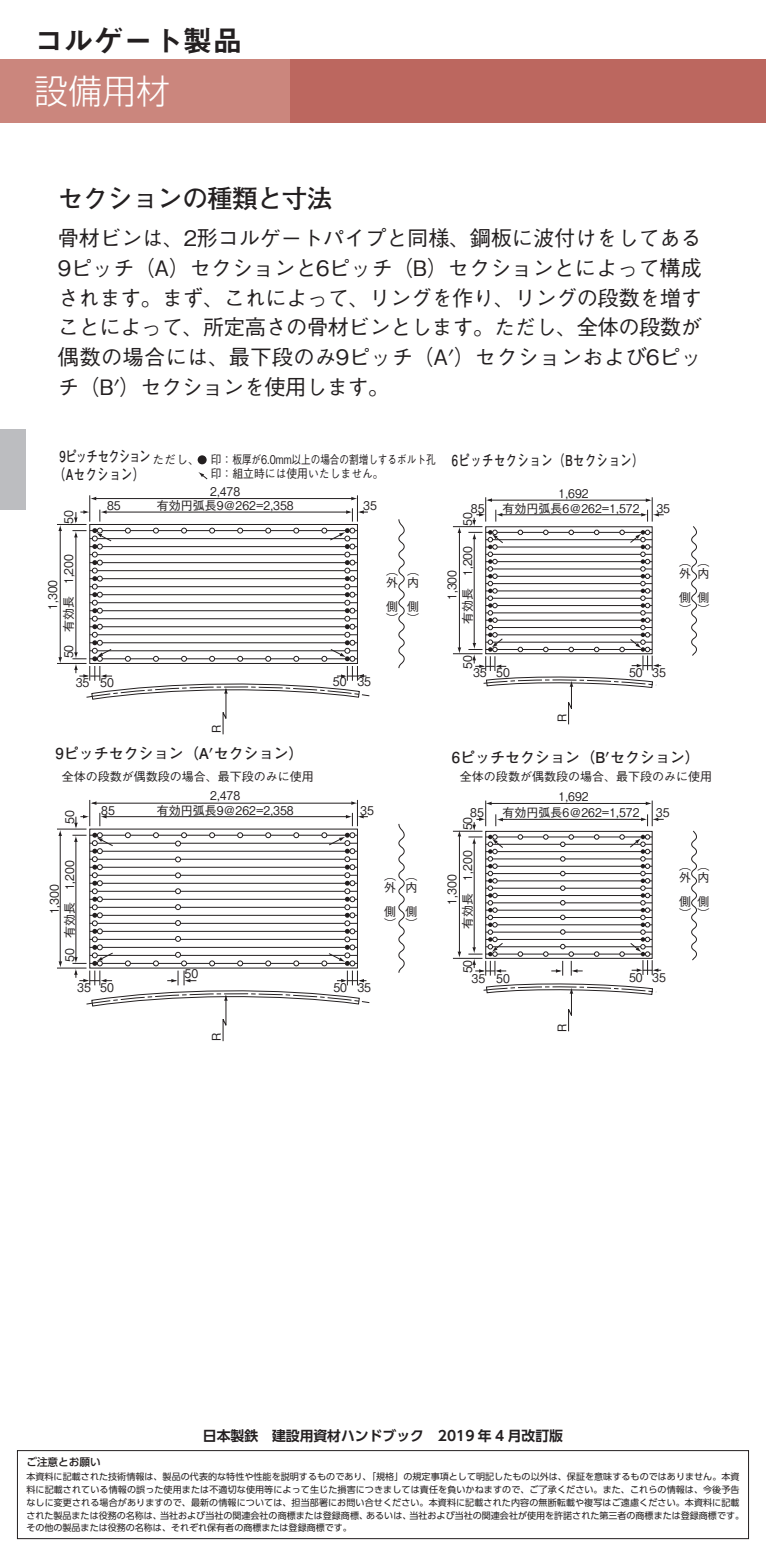
<style>
.page{position:relative;width:766px;height:1548px;background:#fff}
.page>*{position:absolute;margin:0;border:0;box-sizing:border-box;transform-origin:0 0}
.t1{font:300 33.9px "Shin Go Pr 5";color:#fff}
.t2{font:29.7px "Midashi Go Pr 5 MB31";color:#231f20}
.t3{font:700 25.5px "Futo Go B101 Pr 5";letter-spacing:-.025em;color:#231f20}
.t4{font:500 21.3px/29.7px "Gothic BBB Pr 5";letter-spacing:-.005em;color:#231f20;text-align:justify}
.t5{font:700 15px "Futo Go B101 Pr 5";color:#231f20}
.t6{font:700 15px/18px "Futo Go B101 Pr 5";color:#231f20;text-align:center;scale:.75 1}
.t7{font:700 15px "Futo Go B101 Pr 5";letter-spacing:.05em;color:#231f20;scale:.75 1}
.t8{font:700 13.8px "UD Shin Go Pr 6 De";color:#231f20}
.t9{font:500 12px/12px "Gothic BBB Pr 5";color:#231f20}
.t10{font:500 12px/15.6px "Gothic BBB Pr 5";color:#231f20;text-align:center;scale:.9 1}
.t11{font:500 10.5px "UD Shin Go Pr 6";color:#231f20}
.t12{font:9px/12.9px "UD Shin Go Pr 6";letter-spacing:.005em;color:#231f20}
</style>
<div class="page">
<div style="left:289px;top:60px;width:476px;height:63px;background:#bc675f"></div>
<div style="left:0;top:60px;width:289px;height:63px;background:#cb867d"></div>
<div style="left:0;top:429px;width:26px;height:81px;background:#bcbdc0"></div>
<svg style="left:398px;top:519px;width:7px;height:150px"></svg>
<div style="left:197px;top:455px;width:9px;height:9px;background:#231f20;border-radius:50%"></div>
<svg style="left:198px;top:472px;width:10px;height:8px"></svg>
<svg style="left:57px;top:495px;width:313px;height:240px"></svg>
<svg style="left:691px;top:526px;width:6px;height:130px"></svg>
<svg style="left:453px;top:497px;width:210px;height:228px"></svg>
<svg style="left:398px;top:823px;width:7px;height:150px"></svg>
<svg style="left:57px;top:800px;width:313px;height:242px"></svg>
<div style="left:485px;top:831px;width:167px;height:128px;border:1px solid #231f20"></div>
<hr style="left:485px;top:953px;width:167px;height:1px;background:#231f20">
<hr style="left:485px;top:946px;width:167px;height:1px;background:#231f20">
<hr style="left:485px;top:939px;width:167px;height:1px;background:#231f20">
<hr style="left:485px;top:931px;width:167px;height:1px;background:#231f20">
<hr style="left:485px;top:924px;width:167px;height:1px;background:#231f20">
<hr style="left:485px;top:917px;width:167px;height:1px;background:#231f20">
<hr style="left:485px;top:909px;width:167px;height:2px;background:#231f20">
<hr style="left:485px;top:902px;width:167px;height:1px;background:#231f20">
<hr style="left:485px;top:895px;width:167px;height:1px;background:#231f20">
<hr style="left:485px;top:888px;width:167px;height:1px;background:#231f20">
<hr style="left:485px;top:880px;width:167px;height:1px;background:#231f20">
<hr style="left:485px;top:873px;width:167px;height:1px;background:#231f20">
<hr style="left:485px;top:866px;width:167px;height:1px;background:#231f20">
<hr style="left:485px;top:858px;width:167px;height:1px;background:#231f20">
<hr style="left:485px;top:851px;width:167px;height:1px;background:#231f20">
<hr style="left:485px;top:844px;width:167px;height:1px;background:#231f20">
<hr style="left:485px;top:836px;width:167px;height:1px;background:#231f20">
<svg style="left:560px;top:929px;width:5px;height:6px"></svg>
<svg style="left:560px;top:915px;width:5px;height:5px"></svg>
<svg style="left:560px;top:900px;width:5px;height:5px"></svg>
<svg style="left:560px;top:885px;width:5px;height:6px"></svg>
<svg style="left:560px;top:871px;width:5px;height:5px"></svg>
<svg style="left:560px;top:856px;width:5px;height:5px"></svg>
<svg style="left:517px;top:834px;width:6px;height:6px"></svg>
<svg style="left:543px;top:834px;width:5px;height:6px"></svg>
<svg style="left:560px;top:834px;width:13px;height:13px"></svg>
<svg style="left:593px;top:834px;width:6px;height:6px"></svg>
<svg style="left:517px;top:951px;width:6px;height:6px"></svg>
<svg style="left:593px;top:951px;width:6px;height:6px"></svg>
<hr style="left:490px;top:803px;width:159px;height:1px;background:#231f20">
<hr style="left:499px;top:819px;width:145px;height:1px;background:#231f20">
<svg style="left:641px;top:800px;width:22px;height:26px"></svg>
<svg style="left:543px;top:944px;width:39px;height:31px"></svg>
<svg style="left:691px;top:830px;width:6px;height:131px"></svg>
<svg style="left:453px;top:800px;width:53px;height:175px"></svg>
<svg style="left:619px;top:834px;width:42px;height:141px"></svg>
<svg style="left:483px;top:983px;width:174px;height:49px"></svg>
<div style="left:17px;top:1450px;width:731px;height:89px;border:1px solid #231f20"></div>
<h2 class="t2" style="left:34px;top:17px;width:210px">コルゲート製品</h2>
<h1 class="t1" style="left:34px;top:64px;width:138px">設備用材</h1>
<h3 class="t3" style="left:58px;top:178px;width:276px">セクションの種類と寸法</h3>
<h3 class="t4" style="left:58px;top:221px;width:645px">骨材ビンは、2形コルゲートパイプと同様、鋼板に波付けをしてある9ピッチ（A）セクションと6ピッチ（B）セクションとによって構成されます。まず、これによって、リングを作り、リングの段数を増すことによって、所定高さの骨材ビンとします。ただし、全体の段数が偶数の場合には、最下段のみ9ピッチ（A′）セクションおよび6ピッチ（B′）セクションを使用します。</h3>
<h3 class="t6" style="left:54px;top:446px;width:131px">9ピッチセクション（Aセクション）</h3>
<h3 class="t9" style="left:152px;top:451px;width:285px;line-height:14.4px;text-align:center">ただし、 印：板厚が6.0mm以上の場合の割増しするボルト孔印：組立時には使用いたしません。</h3>
<h3 class="t10" style="left:210px;top:482px;width:35px">2,478</h3>
<h3 class="t10" style="left:107px;top:497px;width:17px">85</h3>
<h3 class="t9" style="left:157px;top:498px;width:138px">有効円弧長9＠262=2,358</h3>
<h3 class="t10" style="left:363px;top:497px;width:17px">35</h3>
<h3 class="t10" style="left:60px;top:524px;width:17px;rotate:-90deg">50</h3>
<h3 class="t10" style="left:44px;top:632px;width:88px;rotate:-90deg">1,300<br>有効長　1,200</h3>
<h3 class="t10" style="left:60px;top:658px;width:17px;rotate:-90deg">50</h3>
<h3 class="t10" style="left:76px;top:674px;width:44px">35 50</h3>
<h3 class="t10" style="left:333px;top:673px;width:44px">50 35</h3>
<h3 class="t9" style="left:386px;top:564px;width:13px">（外</h3>
<h3 class="t9" style="left:386px;top:600px;width:13px">側）</h3>
<h3 class="t9" style="left:407px;top:564px;width:13px">（内</h3>
<h3 class="t9" style="left:407px;top:600px;width:13px">側）</h3>
<h3 class="t9" style="left:209px;top:733px;width:10px;rotate:-90deg">R</h3>
<h3 class="t5" style="left:55px;top:741px;width:250px">9ピッチセクション（A′セクション）</h3>
<h3 class="t9" style="left:210px;top:766px;width:105px;line-height:19.2px;text-indent:-148px">全体の段数が偶数段の場合、最下段のみに使用<br>2,478</h3>
<h3 class="t10" style="left:101px;top:801px;width:17px">85</h3>
<h3 class="t9" style="left:157px;top:803px;width:138px">有効円弧長9＠262=2,358</h3>
<h3 class="t10" style="left:360px;top:801px;width:17px">35</h3>
<h3 class="t10" style="left:61px;top:823px;width:17px;rotate:-90deg">50</h3>
<h3 class="t10" style="left:45px;top:938px;width:88px;rotate:-90deg">1,300<br>有効長　1,200</h3>
<h3 class="t10" style="left:61px;top:962px;width:17px;rotate:-90deg">50</h3>
<h3 class="t10" style="left:77px;top:979px;width:42px">35 50</h3>
<h3 class="t10" style="left:184px;top:965px;width:17px">50</h3>
<h3 class="t9" style="left:384px;top:868px;width:13px">（外</h3>
<h3 class="t9" style="left:384px;top:904px;width:13px">側）</h3>
<h3 class="t9" style="left:405px;top:868px;width:13px">（内</h3>
<h3 class="t9" style="left:405px;top:904px;width:13px">側）</h3>
<h3 class="t10" style="left:333px;top:978px;width:43px">50 35</h3>
<h3 class="t7" style="left:451px;top:448px;width:257px">6ピッチセクション（Bセクション）</h3>
<h3 class="t10" style="left:558px;top:484px;width:35px">1,692</h3>
<h3 class="t10" style="left:471px;top:499px;width:17px">85</h3>
<h3 class="t9" style="left:502px;top:501px;width:138px">有効円弧長6＠262=1,572</h3>
<h3 class="t10" style="left:656px;top:499px;width:17px">35</h3>
<h3 class="t10" style="left:458px;top:526px;width:17px;rotate:-90deg">50</h3>
<h3 class="t10" style="left:443px;top:624px;width:88px;rotate:-90deg">1,300<br>有効長　1,200</h3>
<h3 class="t9" style="left:679px;top:554px;width:13px">（外</h3>
<h3 class="t9" style="left:679px;top:590px;width:13px">側）</h3>
<h3 class="t9" style="left:697px;top:554px;width:13px">（内</h3>
<h3 class="t9" style="left:697px;top:590px;width:13px">側）</h3>
<h3 class="t10" style="left:458px;top:669px;width:17px;rotate:-90deg">50</h3>
<h3 class="t10" style="left:473px;top:664px;width:42px">35 50</h3>
<h3 class="t10" style="left:629px;top:664px;width:42px">50 35</h3>
<h3 class="t9" style="left:554px;top:722px;width:10px;rotate:-90deg">R</h3>
<h3 class="t5" style="left:451px;top:745px;width:250px">6ピッチセクション（B′セクション）</h3>
<h3 class="t10" style="left:558px;top:788px;width:35px">1,692</h3>
<h3 class="t10" style="left:470px;top:804px;width:17px">85</h3>
<h3 class="t9" style="left:502px;top:805px;width:138px">有効円弧長6＠262=1,572</h3>
<h3 class="t10" style="left:655px;top:804px;width:17px">35</h3>
<h3 class="t9" style="left:460px;top:769px;width:253px">全体の段数が偶数段の場合、最下段のみに使用</h3>
<h3 class="t10" style="left:458px;top:830px;width:17px;rotate:-90deg">50</h3>
<h3 class="t10" style="left:443px;top:928px;width:88px;rotate:-90deg">1,300<br>有効長　1,200</h3>
<h3 class="t10" style="left:458px;top:973px;width:17px;rotate:-90deg">50</h3>
<h3 class="t10" style="left:471px;top:970px;width:44px">35 50</h3>
<h3 class="t10" style="left:629px;top:968px;width:42px">50 35</h3>
<h3 class="t9" style="left:679px;top:858px;width:13px">（外</h3>
<h3 class="t9" style="left:679px;top:894px;width:13px">側）</h3>
<h3 class="t9" style="left:697px;top:858px;width:13px">（内</h3>
<h3 class="t9" style="left:697px;top:894px;width:13px">側）</h3>
<h3 class="t9" style="left:209px;top:1040px;width:10px;rotate:-90deg">R</h3>
<h3 class="t9" style="left:554px;top:1032px;width:10px;rotate:-90deg">R</h3>
<h3 class="t8" style="left:203px;top:1424px;width:361px">日本製鉄　建設用資材ハンドブック　2019 年 4 月改訂版</h3>
<p class="t11" style="left:26px;top:1453px;width:76px">ご注意とお願い</p>
<p class="t12" style="left:26px;top:1470px;width:719px">本資料に記載された技術情報は、製品の代表的な特性や性能を説明するものであり、「規格」の規定事項として明記したもの以外は、保証を意味するものではありません。本資料に記載されている情報の誤った使用または不適切な使用等によって生じた損害につきましては責任を負いかねますので、ご了承ください。また、これらの情報は、今後予告なしに変更される場合がありますので、最新の情報については、担当部署にお問い合せください。本資料に記載された内容の無断転載や複写はご遠慮ください。本資料に記載された製品または役務の名称は、当社および当社の関連会社の商標または登録商標、あるいは、当社および当社の関連会社が使用を許諾された第三者の商標または登録商標です。その他の製品または役務の名称は、それぞれ保有者の商標または登録商標です。</p>
</div>
